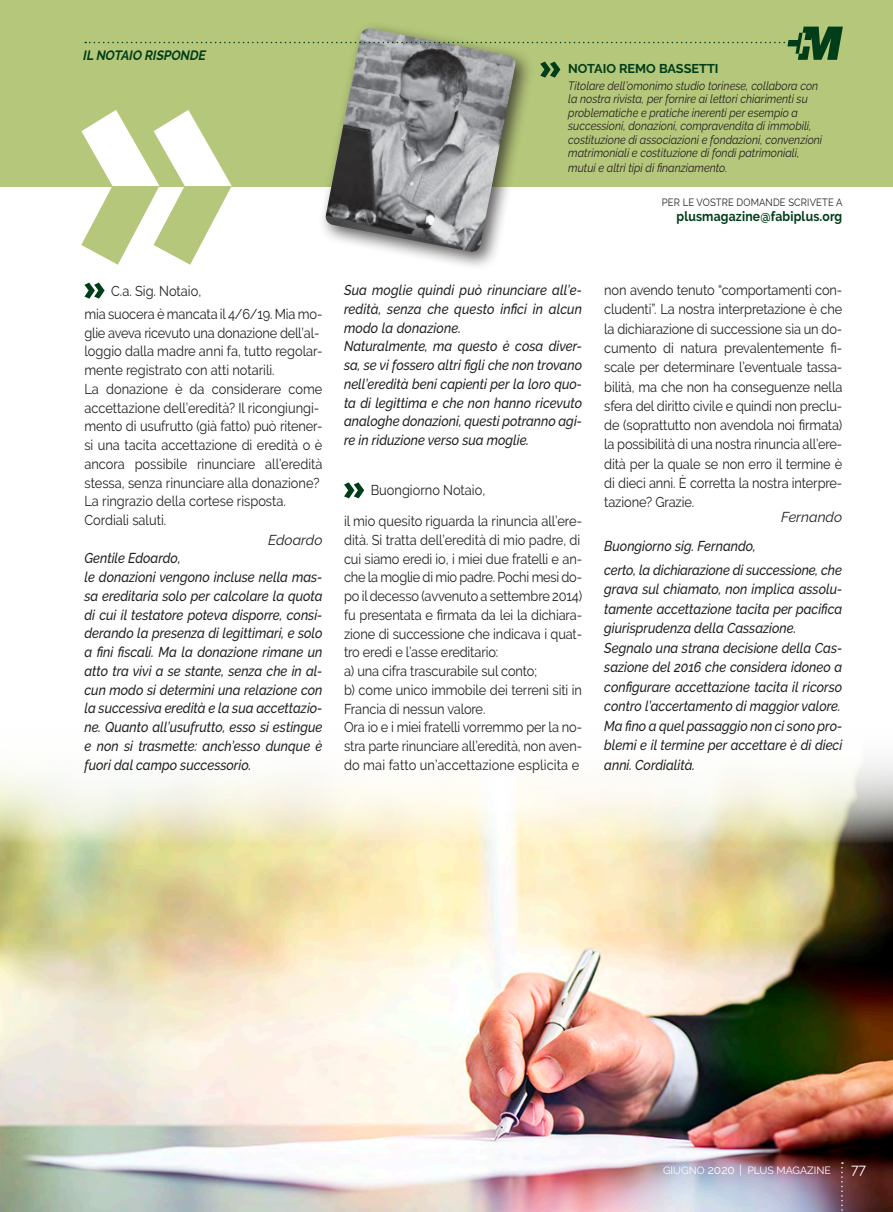
<style>
.page{position:relative;width:893px;height:1212px;background:#fff}
.page>*{position:absolute;margin:0;border:0;box-sizing:border-box;transform-origin:0 0}
.t1{font:14.25px/18.8px "Raleway";letter-spacing:-.01em;color:#231f20;scale:.9 1}
.t2{font:italic 500 14.25px/18.8px "Raleway";color:#231f20;scale:.9 1}
.t3{font:italic 14.25px "Raleway";color:#231f20}
.t4{font:14.25px "Raleway";color:#fff}
.t5{font:700 13.5px "Raleway";letter-spacing:.015em;color:#003d19;scale:.9 1}
.t6{font:italic 700 13.5px "Raleway";color:#003d19;scale:.9 1}
.t7{font:700 12.75px "Raleway";color:#003d19}
.t8{font:italic 12px/13.5px "Raleway";color:#231f20;scale:.9 1}
.t9{font:10.5px "Raleway";letter-spacing:.015em;color:#231f20;scale:.9 1}
.t10{font:10.5px "Raleway";color:#fff}
.s1{font-size:12px}
</style>
<div class="page">
<img style="left:0;top:843px;width:893px;height:369px">
<svg style="left:0;top:761px;width:893px;height:82px"></svg>
<div style="left:0;top:0;width:893px;height:186px;background:#b5c77b"></div>
<svg style="left:81px;top:110px;width:151px;height:155px"></svg>
<div style="left:318px;top:21px;width:217px;height:250px;background:#231f20;opacity:.75"></div>
<img style="left:325px;top:78px;width:191px;height:175px">
<svg style="left:344px;top:482px;width:20px;height:16px"></svg>
<svg style="left:84px;top:283px;width:21px;height:16px"></svg>
<svg style="left:85px;top:27px;width:758px;height:51px"></svg>
<svg style="left:841px;top:1162px;width:2px;height:50px"></svg>
<p class="t6" style="left:83px;top:47px;width:141px">IL NOTAIO RISPONDE</p>
<p class="t7" style="left:568px;top:61px;width:152px">NOTAIO REMO BASSETTI</p>
<p class="t8" style="left:568px;top:79px;width:284px">Titolare dell’omonimo studio torinese, collabora con la nostra rivista, per fornire ai lettori chiarimenti su problematiche e pratiche inerenti per esempio a successioni, donazioni, compravendita di immobili, costituzione di associazioni e fondazioni, convenzioni matrimoniali e costituzione di fondi patrimoniali,</p>
<p class="t8" style="left:568px;top:161px;width:178px">mutui e altri tipi di finanziamento.</p>
<p class="t9" style="left:662px;top:196px;width:202px">PER LE VOSTRE DOMANDE SCRIVETE A</p>
<p class="t5" style="left:676px;top:209px;width:186px">plusmagazine@fabiplus.org</p>
<p class="t1" style="left:84px;top:279px;width:266px;line-height:23.2px;text-indent:27px">C.a. Sig. Notaio,<br>mia suocera è mancata il 4/6/19. Mia mo-</p>
<p class="t1" style="left:84px;top:323px;width:266px">glie aveva ricevuto una donazione dell’al&shy;loggio dalla madre anni fa, tutto regolar&shy;mente registrato con atti notarili.<br>La donazione è da considerare come accettazione dell’eredità? Il ricongiungi&shy;mento di usufrutto (già fatto) può ritener&shy;si una tacita accettazione di eredità o è ancora possibile rinunciare all’eredità stessa, senza rinunciare alla donazione?<br>La ringrazio della cortese risposta.<br>Cordiali saluti.</p>
<p class="t3" style="left:268px;top:531px;width:56px">Edoardo</p>
<p class="t2" style="left:84px;top:549px;width:266px">Gentile Edoardo,<br>le donazioni vengono incluse nella mas&shy;sa ereditaria solo per calcolare la quota di cui il testatore poteva disporre, consi&shy;derando la presenza di legittimari, e solo a fini fiscali. Ma la donazione rimane un atto tra vivi a se stante, senza che in al&shy;cun modo si determini una relazione con la successiva eredità e la sua accettazio&shy;ne. Quanto all’usufrutto, esso si estingue e non si trasmette: anch’esso dunque è fuori dal campo successorio.</p>
<p class="t2" style="left:344px;top:281px;width:266px">Sua moglie quindi può rinunciare all’e&shy;redità, senza che questo infici in alcun modo la donazione.<br>Naturalmente, ma questo è cosa diver&shy;sa, se vi fossero altri figli che non trovano nell’eredità beni capienti per la loro quo&shy;ta di legittima e che non hanno ricevuto analoghe donazioni, questi potranno agi&shy;re in riduzione verso sua moglie.</p>
<p class="t1" style="left:344px;top:475px;width:266px;line-height:30.8px;text-indent:27px">Buongiorno Notaio,<br>il mio quesito riguarda la rinuncia all’ere-</p>
<p class="t1" style="left:344px;top:530px;width:266px">dità. Si tratta dell’eredità di mio padre, di cui siamo eredi io, i miei due fratelli e an&shy;che la moglie di mio padre. Pochi mesi do&shy;po il decesso (avvenuto a settembre 2014) fu presentata e firmata da lei la dichiara&shy;zione di successione che indicava i quat&shy;tro eredi e l’asse ereditario:<br>a) una cifra trascurabile sul conto;<br>b) come unico immobile dei terreni siti in Francia di nessun valore.<br>Ora io e i miei fratelli vorremmo per la no&shy;stra parte rinunciare all’eredità, non aven&shy;do mai fatto un’accettazione esplicita e</p>
<p class="t1" style="left:604px;top:280px;width:266px;line-height:19.4px;text-align:justify">non avendo tenuto “comportamenti con&shy;cludenti”. La nostra interpretazione è che la dichiarazione di successione sia un do&shy;cumento di natura prevalentemente fi&shy;scale per determinare l’eventuale tassa&shy;bilità, ma che non ha conseguenze nella sfera del diritto civile e quindi non preclu&shy;de (soprattutto non avendola noi firmata) la possibilità di una nostra rinuncia all’ere&shy;dità per la quale se non erro il termine è di dieci anni. È corretta la nostra interpre&shy;tazione? Grazie.</p>
<p class="t3" style="left:781px;top:509px;width:63px">Fernando</p>
<p class="t2" style="left:604px;top:534px;width:265px;line-height:24px">Buongiorno sig. Fernando,<br>certo, la dichiarazione di successione, che</p>
<p class="t2" style="left:604px;top:579px;width:266px;line-height:19.5px">grava sul chiamato, non implica assolu&shy;tamente accettazione tacita per pacifica giurisprudenza della Cassazione.<br>Segnalo una strana decisione della Cas&shy;sazione del 2016 che considera idoneo a configurare accettazione tacita il ricorso contro l’accertamento di maggior valore.<br>Ma fino a quel passaggio non ci sono pro&shy;blemi e il termine per accettare è di dieci anni. Cordialità.</p>
<p class="t10" style="left:663px;top:1164px;width:169px">GIUGNO <span class="s1">2020 |</span> PLUS MAGAZINE</p>
<p class="t4" style="left:851px;top:1160px;width:17px">77</p>
</div>
